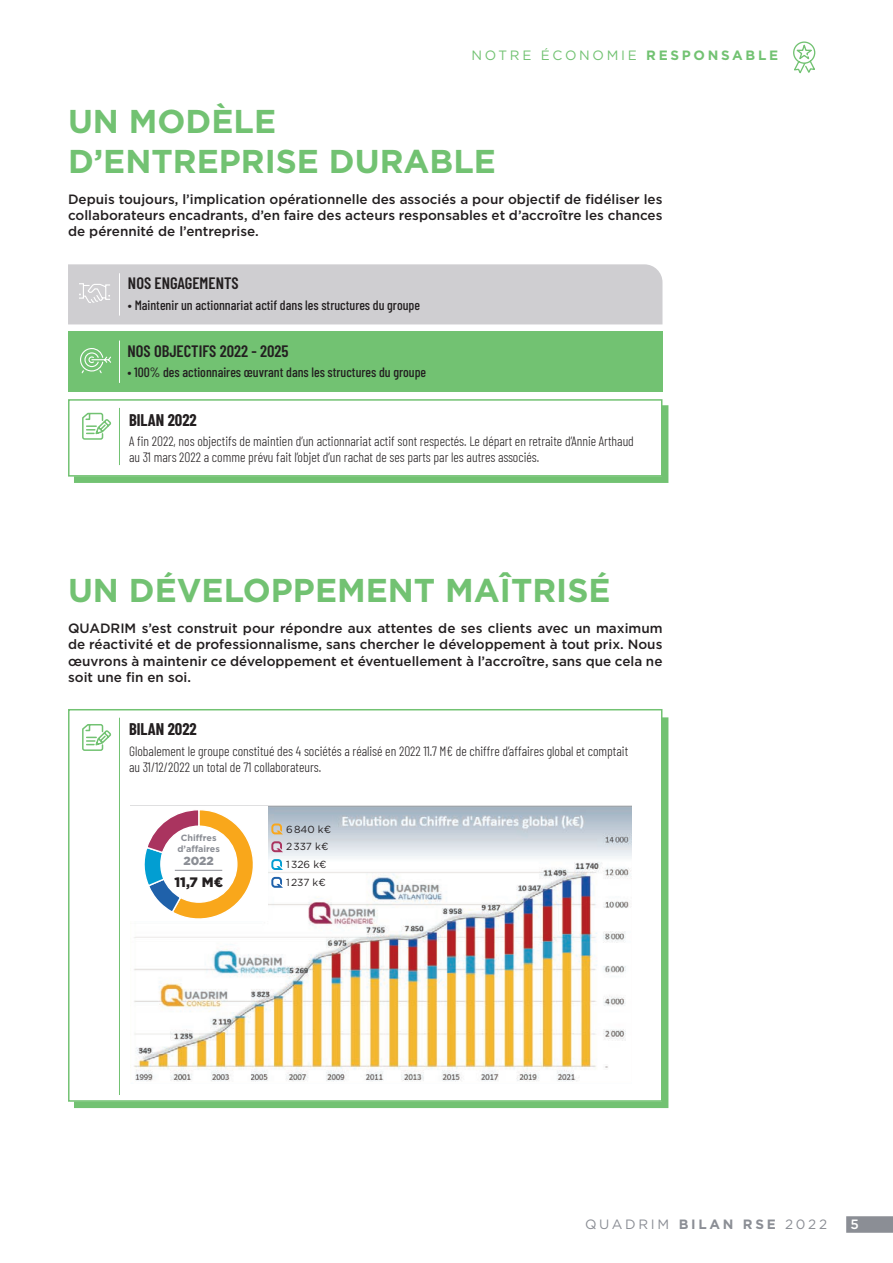
<style>
.page{position:relative;width:893px;height:1263px;background:#fff}
.page>*{position:absolute;margin:0;border:0;box-sizing:border-box;transform-origin:0 0}
.t1{font:700 33px/39.6px "Gotham";color:#72c272}
.t2{font:600 16.5px "Barlow Condensed";color:#231f20}
.t3{font:700 16.5px "Barlow Condensed";color:#231f20}
.t4{font:900 13.65px "Gotham";color:#231f20}
.t5{font:500 13.5px/16.2px "Gotham";color:#231f20;text-align:justify}
.t6{font:300 13.5px/16.2px "Barlow Condensed";color:#231f20}
.t7{font:500 13.5px "Barlow Condensed";color:#231f20}
.t8{font:13.5px "Gotham";letter-spacing:.2em;color:#72c272}
.t9{font:13.5px "Gotham";letter-spacing:.2em;color:#8b8e95}
.t10{font:500 13.5px "Gotham";color:#fff}
.t11{font:900 11.7px "Gotham";color:#8b8e95}
.t12{font:10.2px/17.9px "Gotham";color:#231f20}
.t13{font:700 9px/10.8px "Gotham";color:#8b8e95;text-align:center}
.s1{font-weight:700}
</style>
<div class="page">
<div style="left:74px;top:405px;width:594px;height:78px;background:#72c272"></div>
<div style="left:74px;top:717px;width:594px;height:391px;background:#72c272"></div>
<div style="left:68px;top:332px;width:594px;height:60px;background:#72c272"></div>
<svg style="left:80px;top:348px;width:31px;height:26px"></svg>
<div style="left:68px;top:264px;width:594px;height:60px;background:#cfced1"></div>
<hr style="left:119px;top:273px;width:1px;height:43px;background:#fff">
<hr style="left:119px;top:341px;width:1px;height:42px;background:#fff">
<div style="left:69px;top:710px;width:593px;height:391px;background:#fff"></div>
<div style="left:68px;top:709px;width:594px;height:393px;border:2px solid #72c272"></div>
<svg style="left:82px;top:724px;width:30px;height:27px"></svg>
<hr style="left:119px;top:718px;width:1px;height:377px;background:#72c272">
<div style="left:69px;top:400px;width:593px;height:76px;background:#fff"></div>
<div style="left:68px;top:399px;width:594px;height:78px;border:2px solid #72c272"></div>
<svg style="left:82px;top:412px;width:30px;height:28px"></svg>
<hr style="left:119px;top:408px;width:1px;height:57px;background:#72c272">
<img style="left:130px;top:805px;width:502px;height:277px">
<svg style="left:271px;top:823px;width:12px;height:11px"></svg>
<svg style="left:271px;top:841px;width:12px;height:11px"></svg>
<svg style="left:271px;top:859px;width:12px;height:11px"></svg>
<svg style="left:271px;top:877px;width:12px;height:11px"></svg>
<div style="left:129px;top:806px;width:139px;height:114px;background:#fff"></div>
<svg style="left:143px;top:810px;width:120px;height:117px"></svg>
<hr style="left:175px;top:870px;width:47px;height:1px;background:#8b8e95">
<div style="left:846px;top:1216px;width:47px;height:17px;background:#8b8e95"></div>
<svg style="left:793px;top:41px;width:23px;height:33px"></svg>
<p class="t8" style="left:472px;top:46px;width:308px">NOTRE ÉCONOMIE <span class="s1">RESPONSABLE</span></p>
<h1 class="t1" style="left:68px;top:101px;width:429px">UN MODÈLE<br>D’ENTREPRISE DURABLE</h1>
<p class="t5" style="left:68px;top:191px;width:596px">Depuis toujours, l’implication opérationnelle des associés a pour objectif de fidéliser les collaborateurs encadrants, d’en faire des acteurs responsables et d’accroître les chances de pérennité de l’entreprise.</p>
<p class="t2" style="left:128px;top:272px;width:112px">NOS ENGAGEMENTS</p>
<p class="t7" style="left:128px;top:295px;width:294px">• Maintenir un actionnariat actif dans les structures du groupe</p>
<p class="t2" style="left:128px;top:339px;width:163px">NOS OBJECTIFS 2022 - 2025</p>
<p class="t7" style="left:128px;top:363px;width:300px">• 100% des actionnaires œuvrant dans les structures du groupe</p>
<p class="t3" style="left:129px;top:408px;width:69px">BILAN 2022</p>
<p class="t6" style="left:129px;top:432px;width:506px">A fin 2022, nos objectifs de maintien d’un actionnariat actif sont respectés. Le départ en retraite d’Annie Arthaud au 31 mars 2022 a comme prévu fait l’objet d’un rachat de ses parts par les autres associés.</p>
<h1 class="t1" style="left:68px;top:570px;width:544px">UN DÉVELOPPEMENT MAÎTRISÉ</h1>
<p class="t5" style="left:68px;top:620px;width:596px">QUADRIM s’est construit pour répondre aux attentes de ses clients avec un maximum de réactivité et de professionnalisme, sans chercher le développement à tout prix. Nous œuvrons à maintenir ce développement et éventuellement à l’accroître, sans que cela ne soit une fin en soi.</p>
<p class="t3" style="left:129px;top:718px;width:69px">BILAN 2022</p>
<p class="t6" style="left:129px;top:742px;width:501px">Globalement le groupe constitué des 4 sociétés a réalisé en 2022 11.7 M€ de chiffre d’affaires global et comptait au 31/12/2022 un total de 71 collaborateurs.</p>
<p class="t13" style="left:178px;top:833px;width:44px">Chiffres d’affaires</p>
<p class="t11" style="left:184px;top:852px;width:32px">2022</p>
<p class="t12" style="left:286px;top:820px;width:47px">6 840 k€<br>2 337 k€<br>1 326 k€</p>
<p class="t4" style="left:174px;top:873px;width:50px">11,7 M€</p>
<p class="t12" style="left:286px;top:873px;width:41px">1 237 k€</p>
<p class="t9" style="left:585px;top:1216px;width:244px">QUADRIM <span class="s1">BILAN RSE</span> 2022</p>
<p class="t10" style="left:850px;top:1215px;width:10px">5</p>
</div>
